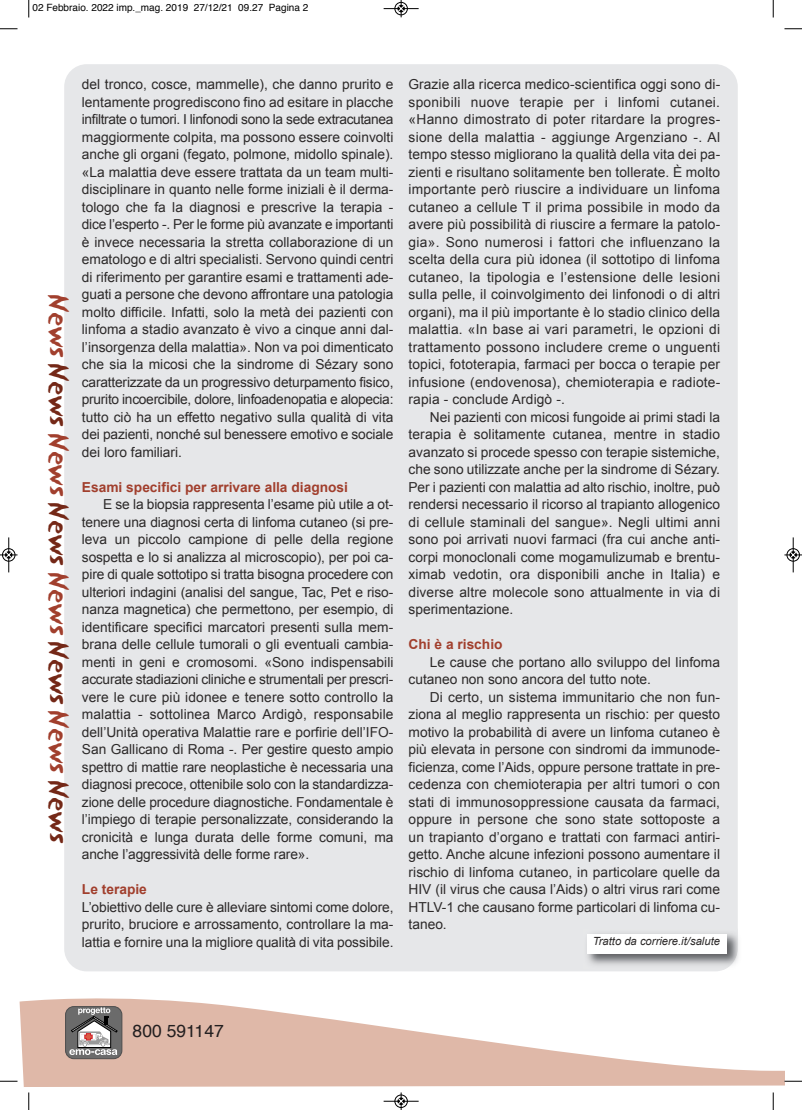
<style>
.page{position:relative;width:802px;height:1110px;background:#fff}
.page>*{position:absolute;margin:0;border:0;box-sizing:border-box;transform-origin:0 0}
.t1{font:22.5px "Sand";letter-spacing:-.05em;color:#a13f2d}
.t2{font:17.5px "Helvetica";color:#231f20}
.t3{font:13.75px/17.5px "Arial";color:#2c2929;text-align:justify}
.t4{font:700 13.75px "Arial";color:#a13f2d}
.t5{font:italic 11.25px "Arial";color:#2c2929}
.t6{font:10px "Helvetica";color:#000}
.s1{color:#742817}
</style>
<div class="page">
<div style="left:64px;top:64px;width:673px;height:907px;background:#e6e7e9;border-radius:22px"></div>
<svg style="left:20px;top:998px;width:764px;height:89px;fill:#dfb8a8"></svg>
<div style="left:66px;top:1006px;width:56px;height:53px;background:#6b6b6b;border-radius:8px"></div>
<div style="left:65px;top:1006px;width:57px;height:53px;border:1px solid #4d4d4d;border-radius:8px"></div>
<svg style="left:69px;top:1007px;width:49px;height:48px"></svg>
<img style="left:737px;top:929px;width:2px;height:31px">
<img style="left:587px;top:933px;width:150px;height:37px">
<div style="left:587px;top:934px;width:140px;height:20px;background:#fff"></div>
<svg style="left:28px;top:0;width:2px;height:18px"></svg>
<svg style="left:0;top:28px;width:18px;height:2px"></svg>
<svg style="left:772px;top:0;width:2px;height:18px"></svg>
<svg style="left:784px;top:28px;width:18px;height:2px"></svg>
<svg style="left:28px;top:1092px;width:2px;height:18px"></svg>
<svg style="left:0;top:1081px;width:18px;height:1px"></svg>
<svg style="left:772px;top:1092px;width:2px;height:18px"></svg>
<svg style="left:784px;top:1081px;width:18px;height:1px"></svg>
<div style="left:394px;top:2px;width:14px;height:13px;border:1px solid #fff;border-radius:50%"></div>
<hr style="left:383px;top:8px;width:35px;height:1px;background:#000">
<div style="left:395px;top:2px;width:12px;height:13px;border:1px solid #000;border-radius:50%"></div>
<svg style="left:398px;top:0;width:6px;height:17px"></svg>
<div style="left:394px;top:1094px;width:14px;height:14px;border:1px solid #fff;border-radius:50%"></div>
<hr style="left:383px;top:1101px;width:35px;height:1px;background:#000">
<div style="left:395px;top:1095px;width:12px;height:13px;border:1px solid #000;border-radius:50%"></div>
<svg style="left:398px;top:1092px;width:6px;height:18px"></svg>
<div style="left:2px;top:548px;width:13px;height:14px;border:1px solid #fff;border-radius:50%"></div>
<hr style="left:9px;top:537px;width:1px;height:35px;background:#000">
<div style="left:2px;top:548px;width:13px;height:13px;border:1px solid #000;border-radius:50%"></div>
<svg style="left:0;top:552px;width:18px;height:6px"></svg>
<div style="left:786px;top:548px;width:13px;height:14px;border:1px solid #fff;border-radius:50%"></div>
<hr style="left:793px;top:537px;width:1px;height:35px;background:#000">
<div style="left:786px;top:548px;width:13px;height:13px;border:1px solid #000;border-radius:50%"></div>
<svg style="left:784px;top:552px;width:18px;height:6px"></svg>
<p class="t6" style="left:32px;top:4px;width:277px">02 Febbraio. 2022 imp._mag. 2019 27/12/21 09.27 Pagina 2</p>
<h1 class="t1" style="left:73px;top:295px;width:549px;rotate:90deg">News <span class="s1">News</span> News <span class="s1">News</span> News <span class="s1">News</span> News <span class="s1">News</span></h1>
<p class="t3" style="left:82px;top:76px;width:313px">del tronco, cosce, mammelle), che danno prurito e lentamente progrediscono fino ad esitare in placche infiltrate o tumori. I linfonodi sono la sede extracutanea maggiormente colpita, ma possono essere coinvolti anche gli organi (fegato, polmone, midollo spinale). «La malattia deve essere trattata da un team multi&shy;disciplinare in quanto nelle forme iniziali è il derma&shy;tologo che fa la diagnosi e prescrive la terapia - dice l’esperto -. Per le forme più avanzate e importanti è invece necessaria la stretta collaborazione di un ematologo e di altri specialisti. Servono quindi centri di riferimento per garantire esami e trattamenti ade&shy;guati a persone che devono affrontare una patologia molto difficile. Infatti, solo la metà dei pazienti con linfoma a stadio avanzato è vivo a cinque anni dal&shy;l’insorgenza della malattia». Non va poi dimenticato che sia la micosi che la sindrome di Sézary sono caratterizzate da un progressivo deturpamento fisico, prurito incoercibile, dolore, linfoadenopatia e alopecia: tutto ciò ha un effetto negativo sulla qualità di vita dei pazienti, nonché sul benessere emotivo e sociale dei loro familiari.</p>
<p class="t4" style="left:82px;top:479px;width:267px">Esami specifici per arrivare alla diagnosi</p>
<p class="t3" style="left:82px;top:496px;width:313px;text-indent:21px">E se la biopsia rappresenta l’esame più utile a ot&shy;tenere una diagnosi certa di linfoma cutaneo (si pre&shy;leva un piccolo campione di pelle della regione sospetta e lo si analizza al microscopio), per poi ca&shy;pire di quale sottotipo si tratta bisogna procedere con ulteriori indagini (analisi del sangue, Tac, Pet e riso&shy;nanza magnetica) che permettono, per esempio, di identificare specifici marcatori presenti sulla mem&shy;brana delle cellule tumorali o gli eventuali cambia&shy;menti in geni e cromosomi. «Sono indispensabili accurate stadiazioni cliniche e strumentali per prescri&shy;vere le cure più idonee e tenere sotto controllo la malattia - sottolinea Marco Ardigò, responsabile dell’Unità operativa Malattie rare e porfirie dell’IFO-San Gallicano di Roma -. Per gestire questo ampio spettro di mattie rare neoplastiche è necessaria una diagnosi precoce, ottenibile solo con la standardizza&shy;zione delle procedure diagnostiche. Fondamentale è l’impiego di terapie personalizzate, considerando la cronicità e lunga durata delle forme comuni, ma anche l’aggressività delle forme rare».</p>
<p class="t4" style="left:82px;top:882px;width:66px">Le terapie</p>
<p class="t3" style="left:82px;top:898px;width:313px">L’obiettivo delle cure è alleviare sintomi come dolore, prurito, bruciore e arrossamento, controllare la ma&shy;lattia e fornire una la migliore qualità di vita possibile.</p>
<p class="t3" style="left:408px;top:76px;width:313px">Grazie alla ricerca medico-scientifica oggi sono di&shy;sponibili nuove terapie per i linfomi cutanei. «Hanno dimostrato di poter ritardare la progres&shy;sione della malattia - aggiunge Argenziano -. Al tempo stesso migliorano la qualità della vita dei pa&shy;zienti e risultano solitamente ben tollerate. è molto importante però riuscire a individuare un linfoma cutaneo a cellule T il prima possibile in modo da avere più possibilità di riuscire a fermare la patolo&shy;gia». Sono numerosi i fattori che influenzano la scelta della cura più idonea (il sottotipo di linfoma cutaneo, la tipologia e l’estensione delle lesioni sulla pelle, il coinvolgimento dei linfonodi o di altri organi), ma il più importante è lo stadio clinico della malattia. «In base ai vari parametri, le opzioni di trattamento possono includere creme o unguenti topici, fototerapia, farmaci per bocca o terapie per infusione (endovenosa), chemioterapia e radiote&shy;rapia - conclude Ardigò -.</p>
<p class="t3" style="left:408px;top:408px;width:313px;text-indent:21px">Nei pazienti con micosi fungoide ai primi stadi la terapia è solitamente cutanea, mentre in stadio avanzato si procede spesso con terapie sistemiche, che sono utilizzate anche per la sindrome di Sézary.<br>Per i pazienti con malattia ad alto rischio, inoltre, può rendersi necessario il ricorso al trapianto allogenico di cellule staminali del sangue». Negli ultimi anni sono poi arrivati nuovi farmaci (fra cui anche anti&shy;corpi monoclonali come mogamulizumab e brentu&shy;ximab vedotin, ora disponibili anche in Italia) e diverse altre molecole sono attualmente in via di sperimentazione.</p>
<p class="t4" style="left:408px;top:637px;width:95px">Chi è a rischio</p>
<p class="t3" style="left:408px;top:653px;width:313px;text-indent:21px">Le cause che portano allo sviluppo del linfoma cutaneo non sono ancora del tutto note.</p>
<p class="t3" style="left:408px;top:688px;width:313px;text-indent:21px">Di certo, un sistema immunitario che non fun&shy;ziona al meglio rappresenta un rischio: per questo motivo la probabilità di avere un linfoma cutaneo è più elevata in persone con sindromi da immunode&shy;ficienza, come l’Aids, oppure persone trattate in pre&shy;cedenza con chemioterapia per altri tumori o con stati di immunosoppressione causata da farmaci, oppure in persone che sono state sottoposte a un trapianto d’organo e trattati con farmaci antiri&shy;getto. Anche alcune infezioni possono aumentare il rischio di linfoma cutaneo, in particolare quelle da HIV (il virus che causa l’Aids) o altri virus rari come HTLV-1 che causano forme particolari di linfoma cu&shy;taneo.</p>
<p class="t5" style="left:592px;top:935px;width:129px">Tratto da corriere.it/salute</p>
<p class="t2" style="left:133px;top:1024px;width:93px">800 591147</p>
</div>
